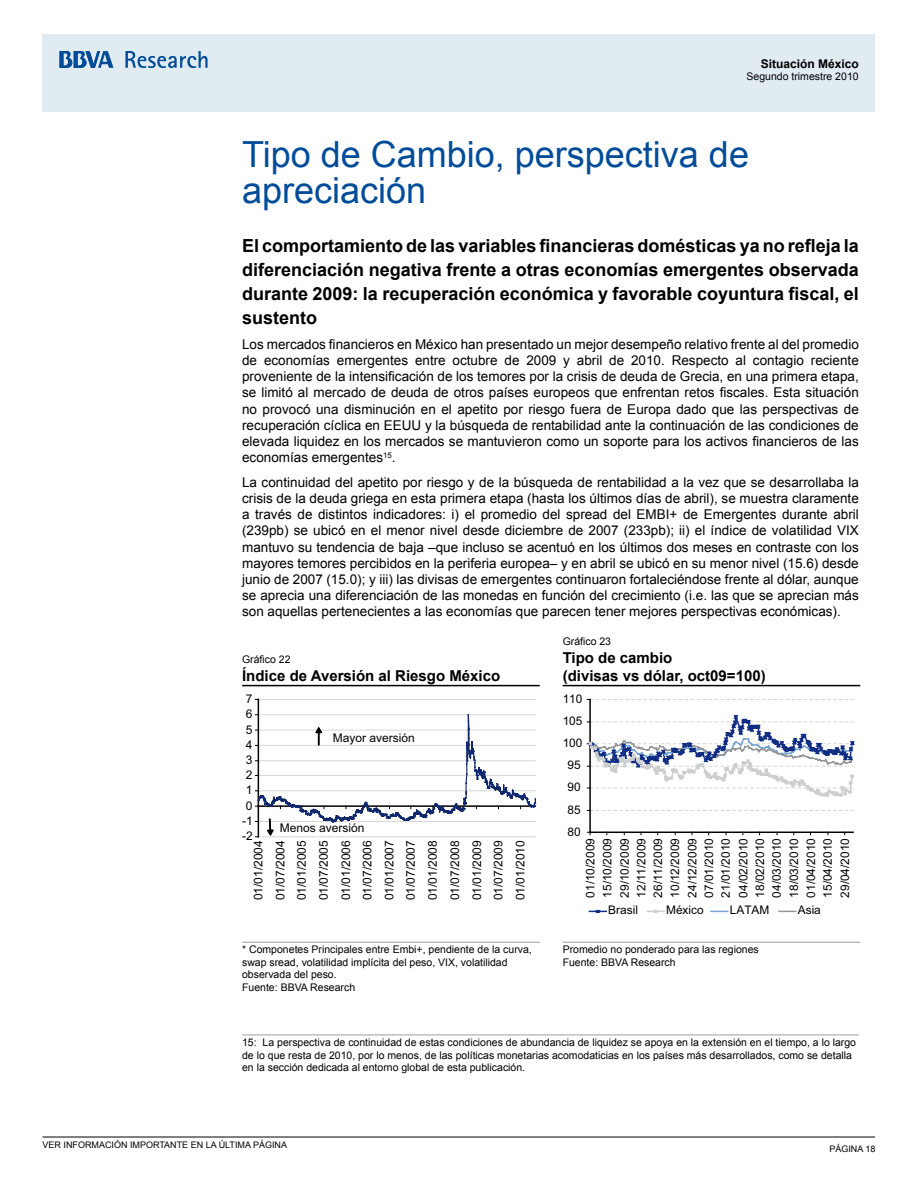
<style>
.page{position:relative;width:918px;height:1188px;background:#fff}
.page>*{position:absolute;margin:0;border:0;box-sizing:border-box;transform-origin:0 0}
.t1{font:36px/36px "Arial";color:#004c99}
.t2{font:700 18px/24px "Arial";color:#000;text-align:justify}
.t3{font:700 15px/18px "Arial";color:#000}
.t4{font:13.5px/16.2px "Arial";color:#000;text-align:justify}
.t5{font:12px/21.9px "Arial";color:#000;text-align:justify}
.t6{font:700 12px "Arial";color:#000}
.t7{font:11.85px/17px "Arial";color:#000;text-align:justify}
.t8{font:10.5px/12.6px "Arial";color:#000}
.t9{font:9px "Arial";color:#000}
</style>
<div class="page">
<div style="left:43px;top:34px;width:832px;height:77px;background:#e1ebf2"></div>
<svg style="left:125px;top:51px;width:83px;height:17px"></svg>
<svg style="left:60px;top:51px;width:54px;height:17px"></svg>
<hr style="left:43px;top:1137px;width:832px;height:1px;background:#000">
<hr style="left:242px;top:685px;width:298px;height:1px;background:#000">
<hr style="left:563px;top:685px;width:297px;height:1px;background:#000">
<hr style="left:258px;top:837px;width:277px;height:1px;background:#d7d8d9">
<hr style="left:258px;top:699px;width:277px;height:1px;background:#d7d8d9">
<hr style="left:258px;top:699px;width:1px;height:138px;background:#000">
<svg style="left:255px;top:714px;width:281px;height:123px"></svg>
<hr style="left:589px;top:699px;width:2px;height:133px;background:#000">
<svg style="left:587px;top:810px;width:266px;height:1px"></svg>
<svg style="left:587px;top:699px;width:266px;height:1px"></svg>
<hr style="left:590px;top:832px;width:263px;height:1px;background:#000">
<svg style="left:587px;top:714px;width:268px;height:83px"></svg>
<svg style="left:588px;top:909px;width:19px;height:4px"></svg>
<svg style="left:647px;top:910px;width:17px;height:3px"></svg>
<svg style="left:711px;top:911px;width:17px;height:1px"></svg>
<svg style="left:779px;top:911px;width:17px;height:1px"></svg>
<hr style="left:242px;top:942px;width:298px;height:1px;background:#9c9e9f">
<hr style="left:563px;top:942px;width:297px;height:1px;background:#9c9e9f">
<hr style="left:242px;top:1035px;width:617px;height:1px;background:#9c9e9f">
<p class="t6" style="left:761px;top:57px;width:100px">Situación México</p>
<p class="t8" style="left:747px;top:70px;width:114px">Segundo trimestre 2010</p>
<h1 class="t1" style="left:242px;top:136px;width:508px">Tipo de Cambio, perspectiva de apreciación</h1>
<h2 class="t2" style="left:242px;top:234px;width:618px">El comportamiento de las variables financieras domésticas ya no refleja la diferenciación negativa frente a otras economías emergentes observada durante 2009: la recuperación económica y favorable coyuntura fiscal, el sustento</h2>
<p class="t4" style="left:242px;top:336px;width:618px">Los mercados financieros en México han presentado un mejor desempeño relativo frente al del promedio de economías emergentes entre octubre de 2009 y abril de 2010. Respecto al contagio reciente proveniente de la intensificación de los temores por la crisis de deuda de Grecia, en una primera etapa, se limitó al mercado de deuda de otros países europeos que enfrentan retos fiscales. Esta situación no provocó una disminución en el apetito por riesgo fuera de Europa dado que las perspectivas de recuperación cíclica en EEUU y la búsqueda de rentabilidad ante la continuación de las condiciones de elevada liquidez en los mercados se mantuvieron como un soporte para los activos financieros de las economías emergentes<sup>15</sup>.</p>
<p class="t4" style="left:242px;top:474px;width:618px">La continuidad del apetito por riesgo y de la búsqueda de rentabilidad a la vez que se desarrollaba la crisis de la deuda griega en esta primera etapa (hasta los últimos días de abril), se muestra claramente a través de distintos indicadores: i) el promedio del spread del EMBI+ de Emergentes durante abril (239pb) se ubicó en el menor nivel desde diciembre de 2007 (233pb); ii) el índice de volatilidad VIX mantuvo su tendencia de baja –que incluso se acentuó en los últimos dos meses en contraste con los mayores temores percibidos en la periferia europea– y en abril se ubicó en su menor nivel (15.6) desde junio de 2007 (15.0); y iii) las divisas de emergentes continuaron fortaleciéndose frente al dólar, aunque se aprecia una diferenciación de las monedas en función del crecimiento (i.e. las que se aprecian más son aquellas pertenecientes a las economías que parecen tener mejores perspectivas económicas).</p>
<p class="t8" style="left:242px;top:653px;width:50px">Gráfico 22</p>
<p class="t3" style="left:242px;top:666px;width:260px">Índice de Aversión al Riesgo México</p>
<p class="t8" style="left:563px;top:635px;width:50px">Gráfico 23</p>
<p class="t3" style="left:563px;top:648px;width:205px">Tipo de cambio<br>(divisas vs dólar, oct09=100)</p>
<p class="t5" style="left:246px;top:688px;width:8px">7</p>
<p class="t5" style="left:246px;top:703px;width:8px">6</p>
<p class="t5" style="left:246px;top:718px;width:8px">5</p>
<p class="t5" style="left:246px;top:734px;width:8px">4</p>
<p class="t5" style="left:246px;top:749px;width:8px">3</p>
<p class="t5" style="left:246px;top:764px;width:8px">2</p>
<p class="t5" style="left:246px;top:779px;width:8px">1</p>
<p class="t5" style="left:246px;top:794px;width:8px">0</p>
<p class="t5" style="left:333px;top:727px;width:84px">Mayor aversión</p>
<p class="t7" style="left:563px;top:690px;width:21px">110</p>
<p class="t7" style="left:563px;top:713px;width:21px">105</p>
<p class="t7" style="left:563px;top:734px;width:21px">100</p>
<p class="t7" style="left:568px;top:757px;width:15px">95</p>
<p class="t7" style="left:568px;top:779px;width:15px">90</p>
<p class="t7" style="left:568px;top:801px;width:15px">85</p>
<p class="t5" style="left:242px;top:810px;width:12px">-1</p>
<p class="t5" style="left:280px;top:817px;width:86px">Menos aversión</p>
<p class="t7" style="left:568px;top:823px;width:15px">80</p>
<p class="t5" style="left:242px;top:825px;width:12px">-2</p>
<p class="t7" style="left:582px;top:898px;width:61px;rotate:-90deg">01/10/2009<br>15/10/2009<br>29/10/2009<br>12/11/2009<br>26/11/2009<br>10/12/2009<br>24/12/2009<br>07/01/2010<br>21/01/2010<br>04/02/2010<br>18/02/2010<br>04/03/2010<br>18/03/2010<br>01/04/2010<br>15/04/2010<br>29/04/2010</p>
<p class="t7" style="left:608px;top:902px;width:31px">Brasil</p>
<p class="t7" style="left:666px;top:902px;width:39px">México</p>
<p class="t7" style="left:730px;top:902px;width:41px">LATAM</p>
<p class="t7" style="left:798px;top:902px;width:25px">Asia</p>
<p class="t5" style="left:247px;top:900px;width:62px;rotate:-90deg">01/01/2004<br>01/07/2004<br>01/01/2005<br>01/07/2005<br>01/01/2006<br>01/07/2006<br>01/01/2007<br>01/07/2007<br>01/01/2008<br>01/07/2008<br>01/01/2009<br>01/07/2009<br>01/01/2010</p>
<p class="t8" style="left:242px;top:943px;width:291px">* Componetes Principales entre Embi+, pendiente de la curva, swap sread, volatilidad implícita del peso, VIX, volatilidad observada del peso.<br>Fuente: BBVA Research</p>
<p class="t8" style="left:563px;top:943px;width:198px">Promedio no ponderado para las regiones<br>Fuente: BBVA Research</p>
<p class="t8" style="left:242px;top:1036px;width:616px">15: La perspectiva de continuidad de estas condiciones de abundancia de liquidez se apoya en la extensión en el tiempo, a lo largo de lo que resta de 2010, por lo menos, de las políticas monetarias acomodaticias en los países más desarrollados, como se detalla en la sección dedicada al entorno global de esta publicación.</p>
<p class="t9" style="left:43px;top:1140px;width:246px">VER INFORMACIÓN IMPORTANTE EN LA ÚLTIMA PÁGINA</p>
<p class="t9" style="left:829px;top:1144px;width:48px">PÁGINA 18</p>
</div>
